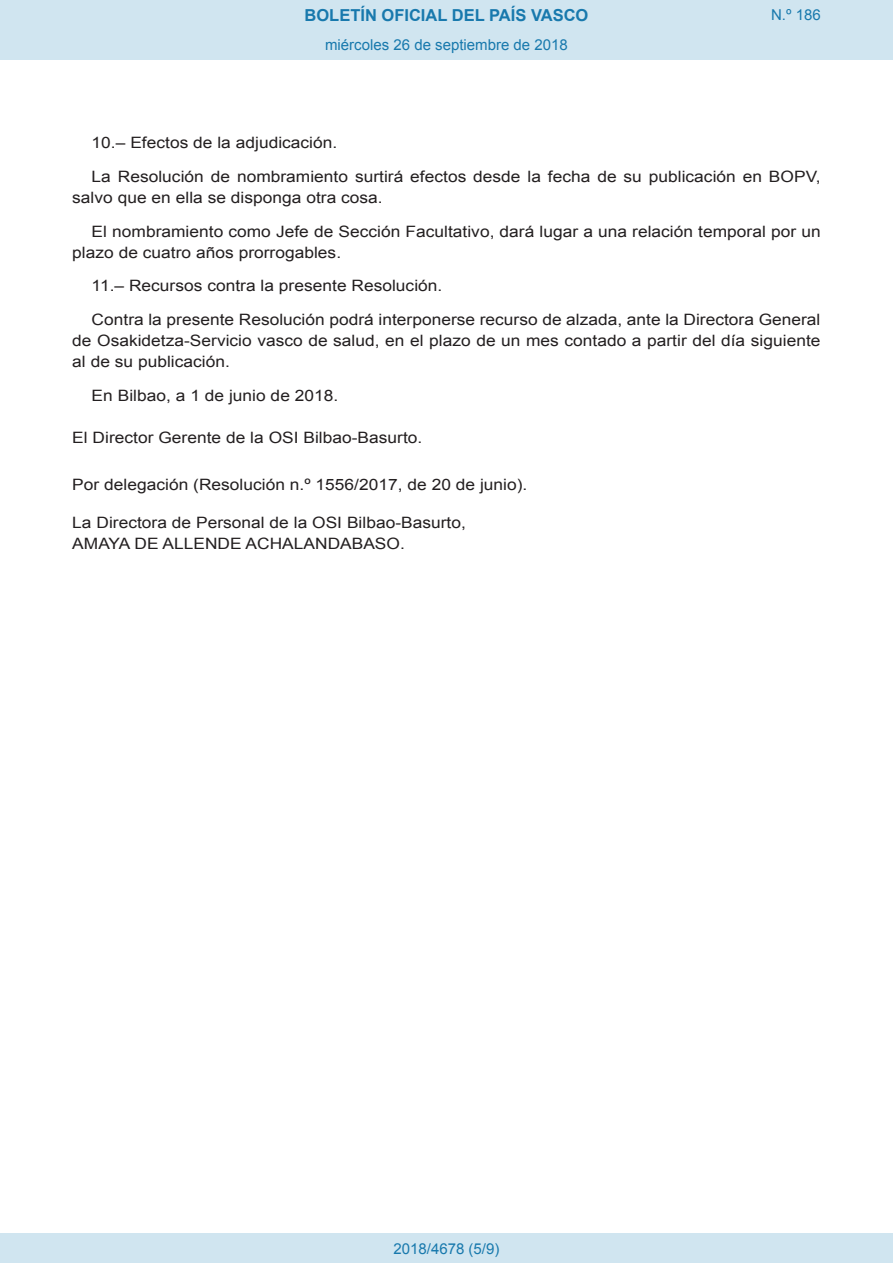
<style>
.page{position:relative;width:893px;height:1263px;background:#fff}
.page>*{position:absolute;margin:0;border:0;box-sizing:border-box;transform-origin:0 0}
.t1{font:700 16.5px "Arial";color:#1879ad}
.BOPVDetalle{font:15.6px/21px "Arial";color:#231f20;scale:1.11 1}
.BOPVDisposicionTitul{font:15.6px "Arial";color:#231f20;scale:1.11 1}
.BOPVFirmaPuesto{font:15.6px "Arial";color:#231f20;scale:1.11 1}
.BOPVFirmaNombre{font:15.6px "Arial";color:#231f20;scale:1.11 1}
.BOPVFirmaLugFec{font:15.6px "Arial";color:#231f20;scale:1.11 1}
.Paginacion_Centro{font:15px "Arial";color:#1879ad}
</style>
<div class="page">
<div style="left:0;top:0;width:893px;height:60px;background:#d0e5f0"></div>
<div style="left:0;top:1233px;width:893px;height:30px;background:#d0e5f0"></div>
<p class="t1" style="left:305px;top:4px;width:285px">BOLETÍN OFICIAL DEL PAÍS VASCO</p>
<p class="Paginacion_Centro" style="left:325px;top:35px;width:244px">miércoles 26 de septiembre de 2018</p>
<p class="Paginacion_Centro" style="left:771px;top:5px;width:51px">N.º 186</p>
<p class="BOPVDetalle" style="left:92px;top:132px;width:223px">10.– Efectos de la adjudicación.</p>
<p class="BOPVDetalle" style="left:72px;top:166px;width:675px;text-indent:19px">La Resolución de nombramiento surtirá efectos desde la fecha de su publicación en BOPV, salvo que en ella se disponga otra cosa.</p>
<p class="BOPVDetalle" style="left:72px;top:221px;width:676px;text-indent:19px">El nombramiento como Jefe de Sección Facultativo, dará lugar a una relación temporal por un plazo de cuatro años prorrogables.</p>
<p class="BOPVDetalle" style="left:92px;top:276px;width:317px">11.– Recursos contra la presente Resolución.</p>
<p class="BOPVDetalle" style="left:72px;top:309px;width:676px;text-align:justify;text-indent:19px">Contra la presente Resolución podrá interponerse recurso de alzada, ante la Directora General de Osakidetza-Servicio vasco de salud, en el plazo de un mes contado a partir del día siguiente al de su publicación.</p>
<p class="BOPVFirmaLugFec" style="left:92px;top:385px;width:224px">En Bilbao, a 1 de junio de 2018.</p>
<p class="BOPVDisposicionTitul" style="left:72px;top:427px;width:317px">El Director Gerente de la OSI Bilbao-Basurto.</p>
<p class="BOPVDisposicionTitul" style="left:72px;top:474px;width:412px">Por delegación (Resolución n.º 1556/2017, de 20 de junio).</p>
<p class="BOPVFirmaPuesto" style="left:72px;top:512px;width:356px">La Directora de Personal de la OSI Bilbao-Basurto,</p>
<p class="BOPVFirmaNombre" style="left:72px;top:533px;width:301px">AMAYA DE ALLENDE ACHALANDABASO.</p>
<p class="Paginacion_Centro" style="left:393px;top:1238px;width:107px">2018/4678 (5/9)</p>
</div>
